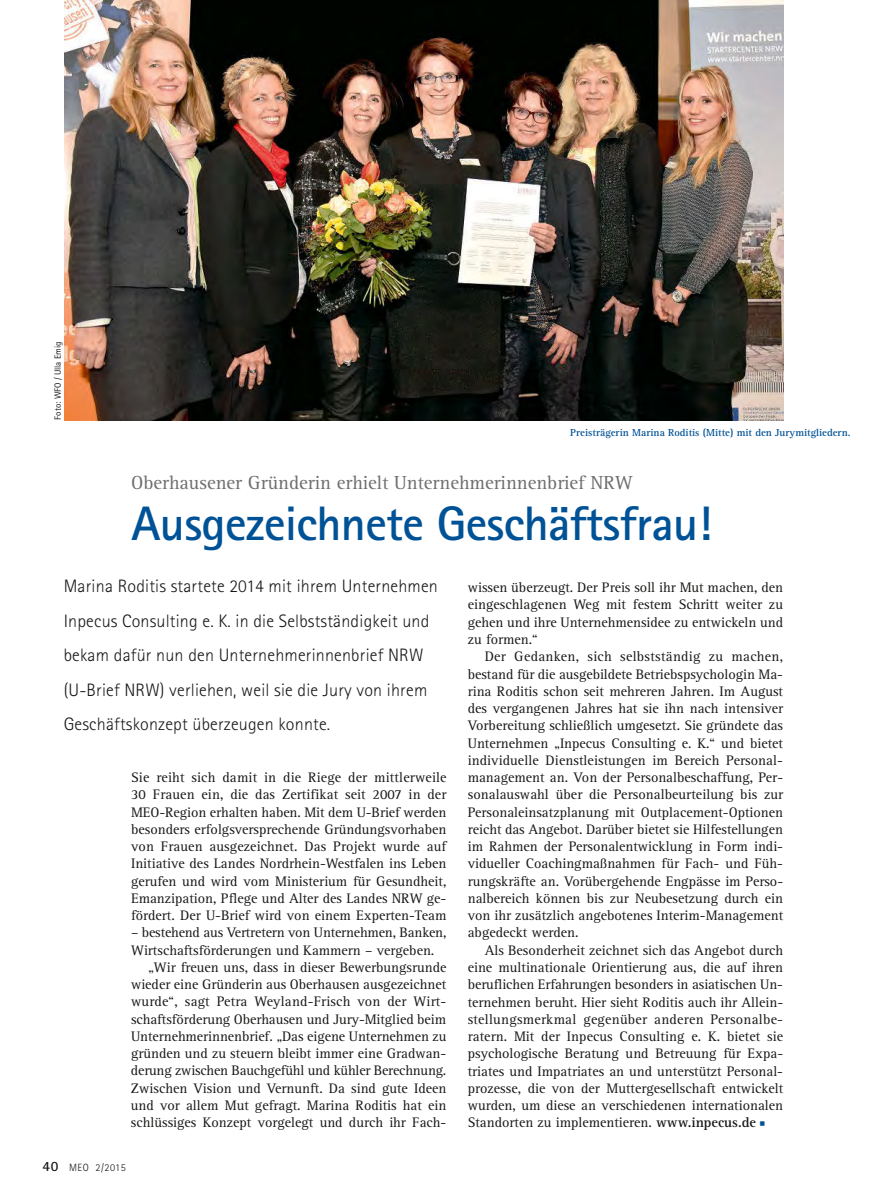
<style>
.page{position:relative;width:893px;height:1191px;background:#fff}
.page>*{position:absolute;margin:0;border:0;box-sizing:border-box;transform-origin:0 0}
.t1{font:700 48.45px "Agfa Rotis Sans Serif";letter-spacing:-.015em;color:#005296}
.t2{font:19.5px "Agfa Rotis Serif";color:#6e6e6e}
.t3{font:300 18px/34.5px "Agfa Rotis Sans Serif";letter-spacing:.01em;color:#181716}
.t4{font:14.25px/17.2px "Agfa Rotis Serif";color:#181716;text-align:justify}
.t5{font:700 10.5px "Agfa Rotis Serif";color:#005296}
.t6{font:300 10.5px "Agfa Rotis Sans Serif";letter-spacing:.05em;color:#181716}
.t7{font:9px "Agfa Rotis Sans Serif";color:#181716}
.t8{font:6px "Zapf Dingbats";color:#005296}
.s1{font-weight:700;font-size:14.25px}
.s2{font-weight:700}
</style>
<div class="page">
<img style="left:64px;top:0;width:719px;height:420px">
<p class="t7" style="left:52px;top:419px;width:79px;rotate:-90deg">Foto: WFO / Ulla Emig</p>
<p class="t5" style="left:570px;top:426px;width:282px">Preisträgerin Marina Roditis (Mitte) mit den Jurymitgliedern.</p>
<h2 class="t2" style="left:131px;top:470px;width:503px">Oberhausener Gründerin erhielt Unternehmerinnenbrief NRW</h2>
<h1 class="t1" style="left:131px;top:494px;width:582px">Ausgezeichnete Geschäftsfrau!</h1>
<p class="t3" style="left:64px;top:569px;width:376px">Marina Roditis startete 2014 mit ihrem Unternehmen Inpecus consulting e. K. in die Selbstständigkeit und bekam dafür nun den Unternehmerinnenbrief NRW (U-Brief NRW) verliehen, weil sie die Jury von ihrem Geschäftskonzept überzeugen konnte.</p>
<p class="t4" style="left:131px;top:768px;width:317px">Sie reiht sich damit in die Riege der mittlerweile 30 Frauen ein, die das Zertifikat seit 2007 in der MEO-Region erhalten haben. Mit dem U-Brief werden besonders erfolgsversprechende Gründungsvorhaben von Frauen ausgezeichnet. Das Projekt wurde auf Initiative des Landes Nordrhein-Westfalen ins Leben gerufen und wird vom Ministerium für Gesundheit, Emanzipation, Pflege und Alter des Landes NRW ge&shy;fördert. Der U-Brief wird von einem Experten-Team</p>
<p class="t4" style="left:131px;top:923px;width:317px">– bestehend aus Vertretern von Unternehmen, Banken,</p>
<p class="t4" style="left:131px;top:941px;width:305px">Wirtschaftsförderungen und Kammern – vergeben.</p>
<p class="t4" style="left:148px;top:958px;width:300px">„Wir freuen uns, dass in dieser Bewerbungsrunde</p>
<p class="t4" style="left:131px;top:975px;width:317px">wieder eine Gründerin aus Oberhausen ausgezeichnet</p>
<p class="t4" style="left:131px;top:992px;width:317px">wurde“, sagt Petra Weyland-Frisch von der Wirt-</p>
<p class="t4" style="left:131px;top:1010px;width:317px">schaftsförderung Oberhausen und Jury-Mitglied beim</p>
<p class="t4" style="left:131px;top:1027px;width:317px">Unternehmerinnenbrief. „Das eigene Unternehmen zu</p>
<p class="t4" style="left:131px;top:1044px;width:317px">gründen und zu steuern bleibt immer eine Gradwan-</p>
<p class="t4" style="left:131px;top:1061px;width:317px">derung zwischen Bauchgefühl und kühler Berechnung.</p>
<p class="t4" style="left:131px;top:1079px;width:317px">Zwischen Vision und Vernunft. Da sind gute Ideen</p>
<p class="t4" style="left:131px;top:1096px;width:317px">und vor allem Mut gefragt. Marina Roditis hat ein</p>
<p class="t4" style="left:131px;top:1113px;width:317px">schlüssiges Konzept vorgelegt und durch ihr Fach-</p>
<p class="t6" style="left:43px;top:1161px;width:85px"><span class="s1">40</span> MEO 2/2015</p>
<p class="t4" style="left:468px;top:578px;width:317px">wissen überzeugt. Der Preis soll ihr Mut machen, den eingeschlagenen Weg mit festem Schritt weiter zu gehen und ihre Unternehmensidee zu entwickeln und zu formen.“</p>
<p class="t4" style="left:468px;top:647px;width:317px;text-indent:17px">Der Gedanken, sich selbstständig zu machen, bestand für die ausgebildete Betriebspsychologin Ma&shy;rina Roditis schon seit mehreren Jahren. Im August des vergangenen Jahres hat sie ihn nach intensiver Vorbereitung schließlich umgesetzt. Sie gründete das Unternehmen „Inpecus Consulting e. K.“ und bietet individuelle Dienstleistungen im Bereich Personal - management an. Von der Personalbeschaffung, Per&shy;sonalauswahl über die Personalbeurteilung bis zur Personaleinsatzplanung mit Outplacement-Optionen reicht das Angebot. Darüber bietet sie Hilfestellungen im Rahmen der Personalentwicklung in Form indi - vidueller Coachingmaßnahmen für Fach- und Füh&shy;rungskräfte an. Vorübergehende Engpässe im Perso&shy;nalbereich können bis zur Neubesetzung durch ein von ihr zusätzlich angebotenes Interim-Management abgedeckt werden.</p>
<p class="t4" style="left:468px;top:941px;width:317px;text-indent:17px">Als Besonderheit zeichnet sich das Angebot durch eine multinationale Orientierung aus, die auf ihren beruflichen Erfahrungen besonders in asiatischen Un&shy;ternehmen beruht. Hier sieht Roditis auch ihr Allein&shy;stellungsmerkmal gegenüber anderen Personalbe - ratern. Mit der Inpecus Consulting e. K. bietet sie psychologische Beratung und Betreuung für Expa&shy;triates und Impatriates an und unterstützt Personal&shy;prozesse, die von der Muttergesellschaft entwickelt wurden, um diese an verschiedenen internationalen Standorten zu implementieren. <span class="s2">www.inpecus.de</span></p>
<p class="t8" style="left:760px;top:1119px;width:6px">■</p>
</div>
